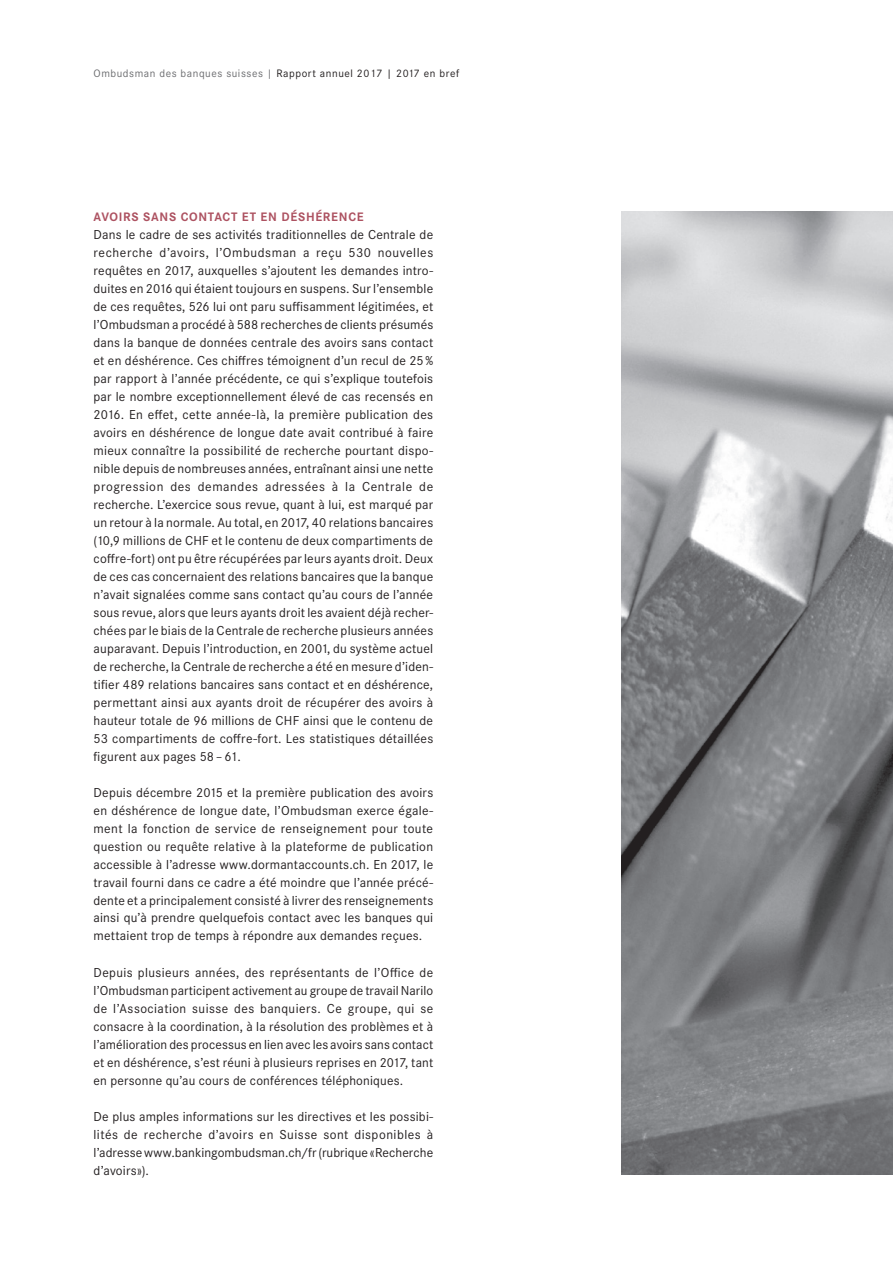
<style>
.page{position:relative;width:893px;height:1263px;background:#fff}
.page>*{position:absolute;margin:0;border:0;box-sizing:border-box;transform-origin:0 0}
.t1{font:13.5px/18px "Corporate S";letter-spacing:.015em;color:#231f20;text-align:justify}
.t2{font:700 12.75px "Corporate S";letter-spacing:.055em;color:#ad5261}
.t3{font:11.25px "Corporate S";letter-spacing:.05em;color:#231f20}
.s1{color:#6c6d70}
</style>
<div class="page">
<img style="left:621px;top:212px;width:272px;height:963px">
<p class="t3" style="left:94px;top:66px;width:367px"><span class="s1">Ombudsman des banques suisses |</span> Rapport annuel 2017 | 2017 en bref</p>
<p class="t2" style="left:94px;top:209px;width:272px">AVOIRS SANS CONTACT ET EN DÉSHÉRENCE</p>
<p class="t1" style="left:94px;top:225px;width:341px">Dans le cadre de ses activités traditionnelles de Centrale de recherche d’avoirs, l’Ombudsman a reçu 530 nouvelles requêtes en 2017, auxquelles s’ajoutent les demandes intro&shy;duites en 2016 qui étaient toujours en suspens. Sur l’ensemble de ces requêtes, 526 lui ont paru suffisamment légitimées, et l’Ombudsman a procédé à 588 recherches de clients présumés dans la banque de données centrale des avoirs sans contact et en déshérence. Ces chiffres témoignent d’un recul de 25% par rapport à l’année précédente, ce qui s’explique toutefois par le nombre exceptionnellement élevé de cas recensés en 2016. En effet, cette année-là, la première publication des avoirs en déshérence de longue date avait contribué à faire mieux connaître la possibilité de recherche pourtant dispo&shy;nible depuis de nombreuses années, entraînant ainsi une nette progression des demandes adressées à la Centrale de recherche. L’exercice sous revue, quant à lui, est marqué par un retour à la normale. Au total, en 2017, 40 relations bancaires (10,9 millions de CHF et le contenu de deux compartiments de coffre-fort) ont pu être récupérées par leurs ayants droit. Deux de ces cas concernaient des relations bancaires que la banque n’avait signalées comme sans contact qu’au cours de l’année sous revue, alors que leurs ayants droit les avaient déjà recher&shy;chées par le biais de la Centrale de recherche plusieurs années auparavant. Depuis l’introduction, en 2001, du système actuel de recherche, la Centrale de recherche a été en mesure d’iden&shy;tifier 489 relations bancaires sans contact et en déshérence, permettant ainsi aux ayants droit de récupérer des avoirs à hauteur totale de 96 millions de CHF ainsi que le contenu de 53 compartiments de coffre-fort. Les statistiques détaillées figurent aux pages 58 – 61.</p>
<p class="t1" style="left:94px;top:783px;width:341px">Depuis décembre 2015 et la première publication des avoirs en déshérence de longue date, l’Ombudsman exerce égale&shy;ment la fonction de service de renseignement pour toute question ou requête relative à la plateforme de publication accessible à l’adresse www.dormantaccounts.ch. En 2017, le travail fourni dans ce cadre a été moindre que l’année précé&shy;dente et a principalement consisté à livrer des renseignements ainsi qu’à prendre quelquefois contact avec les banques qui mettaient trop de temps à répondre aux demandes reçues.</p>
<p class="t1" style="left:94px;top:963px;width:341px">Depuis plusieurs années, des représentants de l’Office de l’Ombudsman participent activement au groupe de travail Narilo de l’Association suisse des banquiers. Ce groupe, qui se consacre à la coordination, à la résolution des problèmes et à l’amélioration des processus en lien avec les avoirs sans contact et en déshérence, s’est réuni à plusieurs reprises en 2017, tant en personne qu’au cours de conférences téléphoniques.</p>
<p class="t1" style="left:94px;top:1107px;width:341px">De plus amples informations sur les directives et les possibi&shy;lités de recherche d’avoirs en Suisse sont disponibles à l’adresse www.bankingombudsman.ch/fr (rubrique «Recherche d’avoirs»).</p>
</div>
